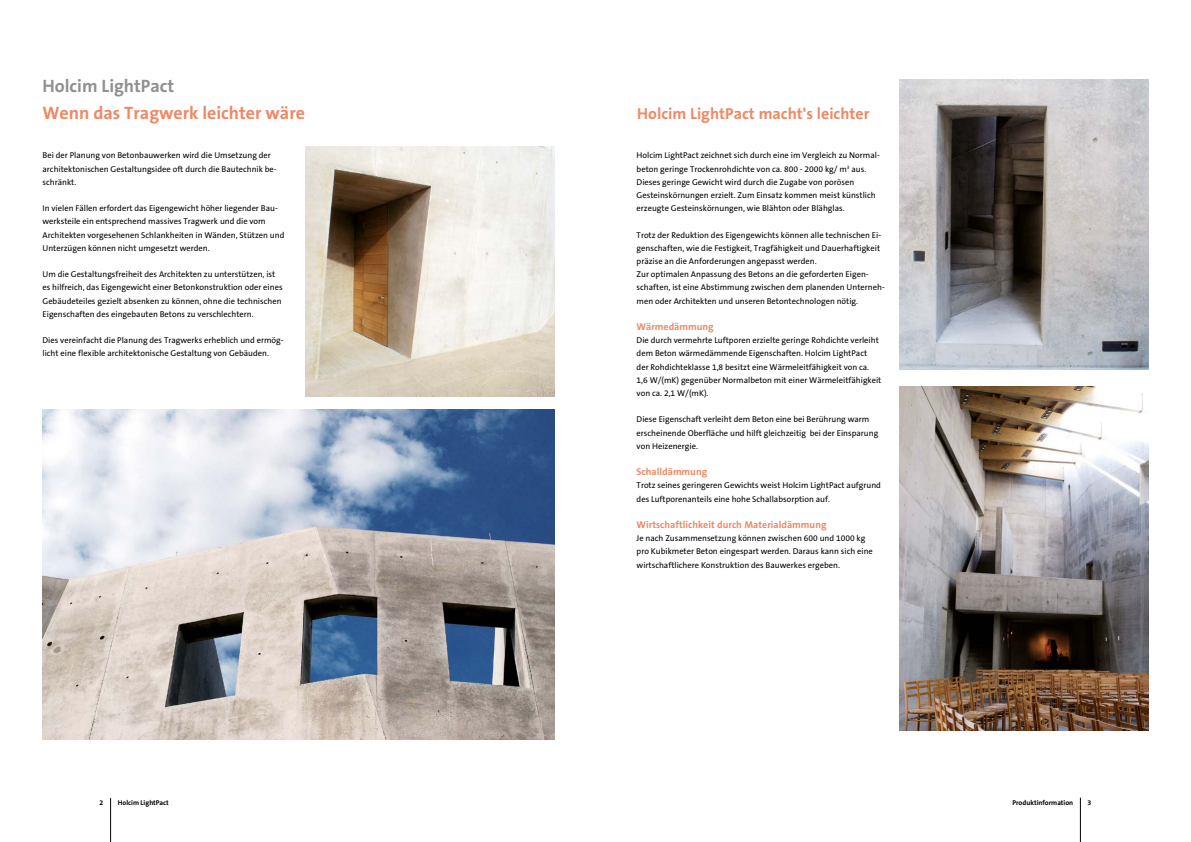
<style>
.page{position:relative;width:1191px;height:842px;background:#fff}
.page>*{position:absolute;margin:0;border:0;box-sizing:border-box;transform-origin:0 0}
.t1{font:700 18px "The Sans B7";color:#f18864}
.t2{font:700 18px "The Sans B7";color:#909090}
.t3{font:700 16px "The Sans B7";color:#f18864}
.t4{font:700 10px "The Sans B7";color:#f18864}
.t5{font:8.5px/13.2px "The Sans B5 Plain";color:#000}
.t6{font:700 7px "The Sans B7";color:#000}
</style>
<div class="page">
<hr style="left:1080px;top:798px;width:1px;height:44px;background:#000">
<hr style="left:110px;top:798px;width:1px;height:44px;background:#000">
<img style="left:43px;top:409px;width:511px;height:330px">
<img style="left:900px;top:79px;width:248px;height:291px">
<img style="left:900px;top:387px;width:248px;height:343px">
<img style="left:305px;top:146px;width:249px;height:251px">
<h1 class="t2" style="left:43px;top:77px;width:133px">Holcim LightPact</h1>
<h1 class="t1" style="left:43px;top:103px;width:264px">Wenn das Tragwerk leichter wäre</h1>
<p class="t5" style="left:43px;top:149px;width:236px">Bei der Planung von Betonbauwerken wird die Umsetzung der architektonischen Gestaltungsidee oft durch die Bautechnik be&shy;schränkt.</p>
<p class="t5" style="left:43px;top:202px;width:243px">In vielen Fällen erfordert das Eigengewicht höher liegender Bau&shy;werksteile ein entsprechend massives Tragwerk und die vom Architekten vorgesehenen Schlankheiten in Wänden, Stützen und Unterzügen können nicht umgesetzt werden.</p>
<p class="t5" style="left:43px;top:268px;width:241px">Um die Gestaltungsfreiheit des Architekten zu unterstützen, ist es hilfreich, das Eigengewicht einer Betonkonstruktion oder eines Gebäudeteiles gezielt absenken zu können, ohne die technischen Eigenschaften des eingebauten Betons zu verschlechtern.</p>
<p class="t5" style="left:43px;top:334px;width:242px">Dies vereinfacht die Planung des Tragwerks erheblich und ermög&shy;licht eine flexible architektonische Gestaltung von Gebäuden.</p>
<h2 class="t3" style="left:637px;top:105px;width:234px">Holcim LightPact macht's leichter</h2>
<p class="t5" style="left:636px;top:149px;width:245px">Holcim LightPact zeichnet sich durch eine im Vergleich zu Normal&shy;beton geringe Trockenrohdichte von ca. 800 - 2000 kg/ m<sup>3</sup> aus.<br>Dieses geringe Gewicht wird durch die Zugabe von porösen Gesteinskörnungen erzielt. Zum Einsatz kommen meist künstlich erzeugte Gesteinskörnungen, wie Blähton oder Blähglas.</p>
<p class="t5" style="left:636px;top:228px;width:250px">Trotz der Reduktion des Eigengewichts können alle technischen Ei&shy;genschaften, wie die Festigkeit, Tragfähigkeit und Dauerhaftigkeit präzise an die Anforderungen angepasst werden.<br>Zur optimalen Anpassung des Betons an die geforderten Eigen&shy;schaften, ist eine Abstimmung zwischen dem planenden Unterneh&shy;men oder Architekten und unseren Betontechnologen nötig.</p>
<p class="t4" style="left:636px;top:321px;width:79px">Wärmedämmung</p>
<p class="t5" style="left:636px;top:334px;width:246px">Die durch vermehrte Luftporen erzielte geringe Rohdichte verleiht dem Beton wärmedämmende Eigenschaften. Holcim LightPact<br>der Rohdichteklasse 1,8 besitzt eine Wärmeleitfähigkeit von ca.<br>1,6 W/(mK) gegenüber Normalbeton mit einer Wärmeleitfähigkeit von ca. 2,1 W/(mK).</p>
<p class="t5" style="left:636px;top:413px;width:243px">Diese Eigenschaft verleiht dem Beton eine bei Berührung warm erscheinende Oberfläche und hilft gleichzeitig bei der Einsparung von Heizenergie.</p>
<p class="t4" style="left:636px;top:466px;width:72px">Schalldämmung</p>
<p class="t5" style="left:636px;top:479px;width:246px">Trotz seines geringeren Gewichts weist Holcim LightPact aufgrund des Luftporenanteils eine hohe Schallabsorption auf.</p>
<p class="t4" style="left:636px;top:519px;width:191px">Wirtschaftlichkeit durch Materialdämmung</p>
<p class="t5" style="left:636px;top:532px;width:238px">Je nach Zusammensetzung können zwischen 600 und 1000 kg pro Kubikmeter Beton eingespart werden. Daraus kann sich eine wirtschaftlichere Konstruktion des Bauwerkes ergeben.</p>
<p class="t6" style="left:100px;top:799px;width:5px">2</p>
<p class="t6" style="left:118px;top:799px;width:53px">Holcim LightPact</p>
<p class="t6" style="left:1012px;top:799px;width:62px">Produktinformation</p>
<p class="t6" style="left:1087px;top:799px;width:5px">3</p>
</div>
